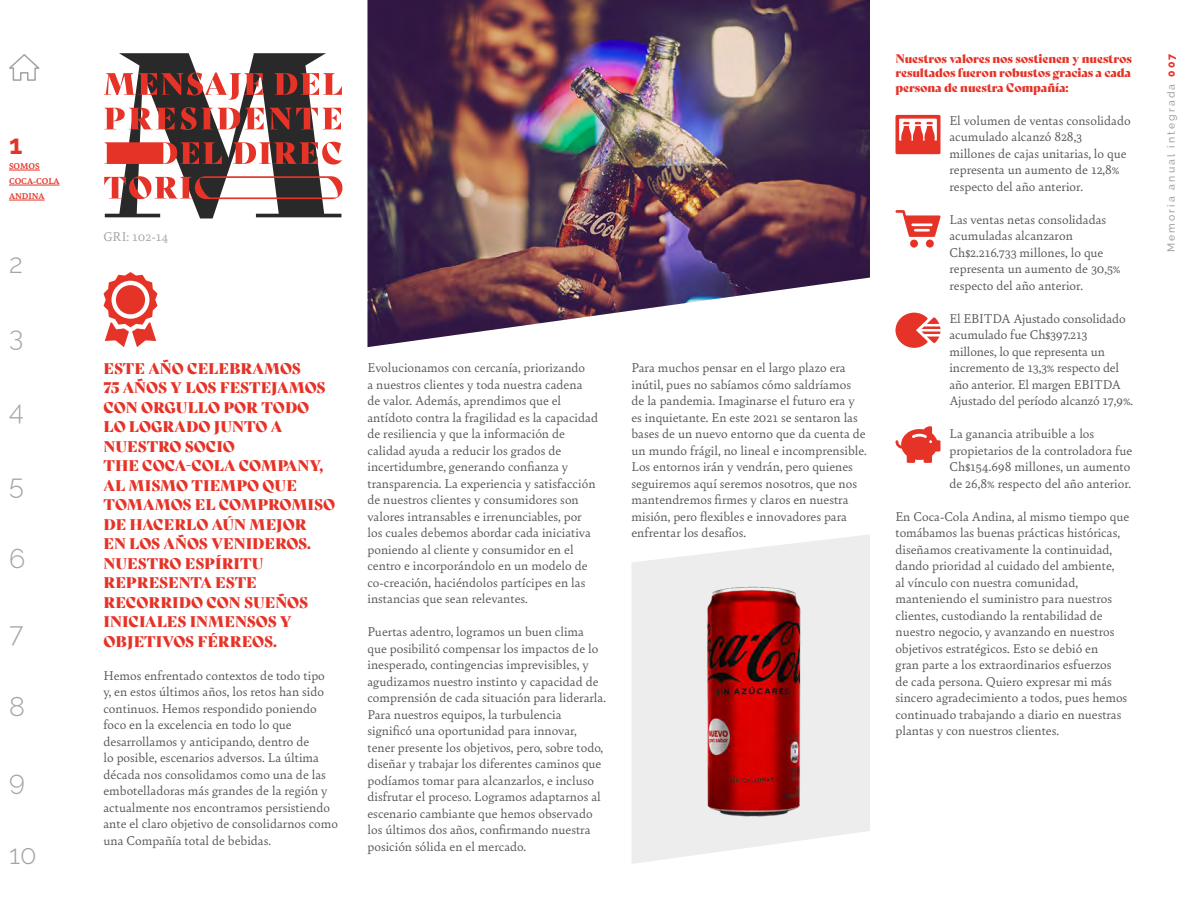
<style>
.page{position:relative;width:1188px;height:918px;background:#fff}
.page>*{position:absolute;margin:0;border:0;box-sizing:border-box;transform-origin:0 0}
.t1{font:300 27px "Raleway";color:#a3a3a3}
.t2{font:700 27px "Raleway";color:#e63328}
.t3{font:15px/19.5px "Bely Display";color:#e63328}
.t4{font:13.5px/16.5px "Bely";color:#575757}
.t5{font:13.5px "Bely";color:#a3a3a3}
.t6{font:12px/14.4px "Bely Display";letter-spacing:-.01em;color:#e63328;text-align:justify}
.t7{font:500 10.5px "Raleway";letter-spacing:.2em;color:#a3a3a3}
.t8{font:700 9px/15px "Bely";color:#e63328}
.s1{font-weight:800;color:#e63328}
</style>
<div class="page">
<hr style="left:9px;top:170px;width:31px;height:1px;background:#e63328">
<hr style="left:9px;top:185px;width:51px;height:1px;background:#e63328">
<hr style="left:9px;top:200px;width:36px;height:1px;background:#e63328">
<svg style="left:9px;top:54px;width:31px;height:27px"></svg>
<svg style="left:104px;top:53px;width:238px;height:165px"></svg>
<svg style="left:632px;top:535px;width:238px;height:329px;fill:#ededed"></svg>
<img style="left:368px;top:0;width:502px;height:347px">
<svg style="left:103px;top:272px;width:54px;height:75px"></svg>
<img style="left:675px;top:569px;width:151px;height:261px">
<svg style="left:896px;top:426px;width:44px;height:37px"></svg>
<svg style="left:895px;top:313px;width:46px;height:35px"></svg>
<svg style="left:896px;top:115px;width:45px;height:39px"></svg>
<div style="left:910px;top:240px;width:8px;height:8px;background:#e63328;border-radius:50%"></div>
<div style="left:926px;top:240px;width:8px;height:8px;background:#e63328;border-radius:50%"></div>
<svg style="left:895px;top:210px;width:46px;height:27px"></svg>
<h1 class="t2" style="left:9px;top:129px;width:15px">1</h1>
<p class="t8" style="left:9px;top:158px;width:52px">SOMOS<br>COCA-COLA<br>ANDINA</p>
<h1 class="t1" style="left:9px;top:247px;width:15px">2</h1>
<h1 class="t1" style="left:9px;top:321px;width:16px">3</h1>
<h1 class="t1" style="left:9px;top:395px;width:16px">4</h1>
<h1 class="t1" style="left:9px;top:469px;width:16px">5</h1>
<h1 class="t1" style="left:9px;top:543px;width:18px">6</h1>
<h1 class="t1" style="left:9px;top:617px;width:16px">7</h1>
<h1 class="t1" style="left:9px;top:691px;width:17px">8</h1>
<h1 class="t1" style="left:9px;top:764px;width:17px">9</h1>
<h1 class="t1" style="left:9px;top:838px;width:29px">10</h1>
<p class="t5" style="left:104px;top:227px;width:66px">GRI: 102-14</p>
<p class="t3" style="left:104px;top:357px;width:233px">ESTE AÑO CELEBRAMOS<br>75 AÑOS Y LOS FESTEJAMOS<br>CON ORGULLO POR TODO<br>LO LOGRADO JUNTO A<br>NUESTRO SOCIO<br>THE COCA-COLA COMPANY,<br>AL MISMO TIEMPO QUE<br>TOMAMOS EL COMPROMISO<br>DE HACERLO AÚN MEJOR<br>EN LOS AÑOS VENIDEROS.<br>NUESTRO ESPÍRITU<br>REPRESENTA ESTE<br>RECORRIDO CON SUEÑOS<br>INICIALES INMENSOS Y<br>OBJETIVOS FÉRREOS.</p>
<p class="t4" style="left:104px;top:666px;width:236px">Hemos enfrentado contextos de todo tipo<br>y, en estos últimos años, los retos han sido continuos. Hemos respondido poniendo foco en la excelencia en todo lo que desarrollamos y anticipando, dentro de<br>lo posible, escenarios adversos. La última década nos consolidamos como una de las embotelladoras más grandes de la región y actualmente nos encontramos persistiendo ante el claro objetivo de consolidarnos como una Compañía total de bebidas.</p>
<p class="t4" style="left:368px;top:359px;width:232px">Evolucionamos con cercanía, priorizando<br>a nuestros clientes y toda nuestra cadena de valor. Además, aprendimos que el antídoto contra la fragilidad es la capacidad de resiliencia y que la información de calidad ayuda a reducir los grados de incertidumbre, generando confianza y transparencia. La experiencia y satisfacción de nuestros clientes y consumidores son valores intransables e irrenunciables, por los cuales debemos abordar cada iniciativa poniendo al cliente y consumidor en el centro e incorporándolo en un modelo de co-creación, haciéndolos partícipes en las instancias que sean relevantes.</p>
<p class="t4" style="left:368px;top:623px;width:240px">Puertas adentro, logramos un buen clima que posibilitó compensar los impactos de lo inesperado, contingencias imprevisibles, y agudizamos nuestro instinto y capacidad de comprensión de cada situación para liderarla.<br>Para nuestros equipos, la turbulencia significó una oportunidad para innovar, tener presente los objetivos, pero, sobre todo, diseñar y trabajar los diferentes caminos que podíamos tomar para alcanzarlos, e incluso disfrutar el proceso. Logramos adaptarnos al escenario cambiante que hemos observado los últimos dos años, confirmando nuestra posición sólida en el mercado.</p>
<p class="t4" style="left:632px;top:359px;width:237px">Para muchos pensar en el largo plazo era inútil, pues no sabíamos cómo saldríamos de la pandemia. Imaginarse el futuro era y es inquietante. En este 2021 se sentaron las bases de un nuevo entorno que da cuenta de un mundo frágil, no lineal e incomprensible.<br>Los entornos irán y vendrán, pero quienes seguiremos aquí seremos nosotros, que nos mantendremos firmes y claros en nuestra misión, pero flexibles e innovadores para enfrentar los desafíos.</p>
<p class="t6" style="left:896px;top:50px;width:238px">Nuestros valores nos sostienen y nuestros resultados fueron robustos gracias a cada persona de nuestra Compañía:</p>
<p class="t4" style="left:950px;top:111px;width:183px">El volumen de ventas consolidado acumulado alcanzó 828,3 millones de cajas unitarias, lo que representa un aumento de 12,8% respecto del año anterior.</p>
<p class="t4" style="left:950px;top:210px;width:173px">Las ventas netas consolidadas acumuladas alcanzaron<br>Ch$2.216.733 millones, lo que representa un aumento de 30,5% respecto del año anterior.</p>
<p class="t4" style="left:950px;top:309px;width:185px">El EBITDA Ajustado consolidado acumulado fue Ch$397.213 millones, lo que representa un incremento de 13,3% respecto del año anterior. El margen EBITDA<br>Ajustado del período alcanzó 17,9%.</p>
<p class="t4" style="left:950px;top:425px;width:184px">La ganancia atribuible a los propietarios de la controladora fue Ch$154.698 millones, un aumento de 26,8% respecto del año anterior.</p>
<p class="t4" style="left:896px;top:507px;width:235px">En Coca-Cola Andina, al mismo tiempo que tomábamos las buenas prácticas históricas, diseñamos creativamente la continuidad, dando prioridad al cuidado del ambiente,<br>al vínculo con nuestra comunidad, manteniendo el suministro para nuestros clientes, custodiando la rentabilidad de nuestro negocio, y avanzando en nuestros objetivos estratégicos. Esto se debió en<br>gran parte a los extraordinarios esfuerzos<br>de cada persona. Quiero expresar mi más sincero agradecimiento a todos, pues hemos continuado trabajando a diario en nuestras plantas y con nuestros clientes.</p>
<p class="t7" style="left:1165px;top:252px;width:200px;rotate:-90deg">Memoria anual integrada <span class="s1">007</span></p>
</div>
